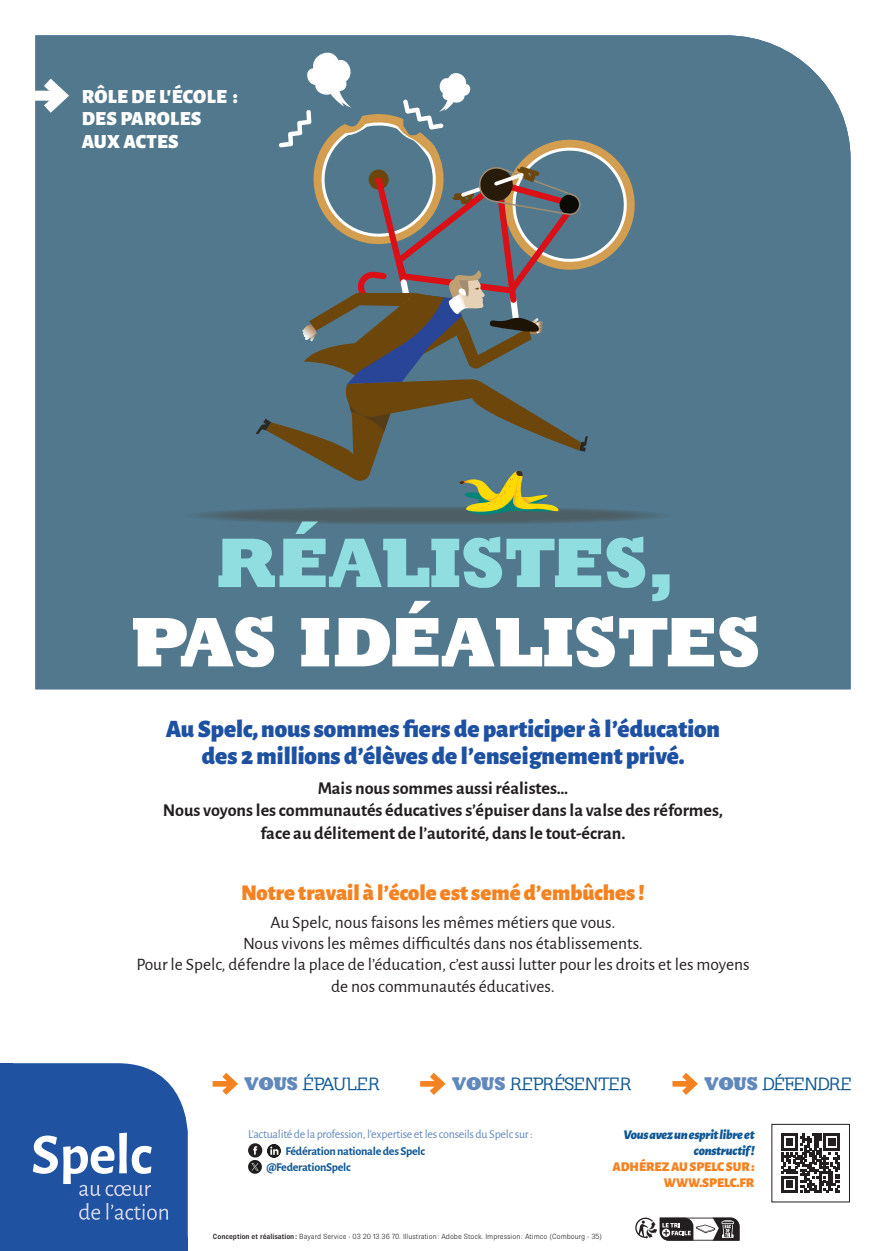
<style>
.page{position:relative;width:886px;height:1251px;background:#fff}
.page>*{position:absolute;margin:0;border:0;box-sizing:border-box;transform-origin:0 0}
.t1{font:71.25px "Klein Slabserif Blax X";color:#fff}
.t2{font:71.25px "Klein Slabserif Blax X";color:#90dee0}
.t3{font:900 25px/27.5px "Alegreya Sans";color:#1f51a3;text-align:center}
.t4{font:900 22.5px "Alegreya Sans";color:#f58220}
.t5{font:900 20px/22.5px "Alegreya Sans";letter-spacing:.015em;color:#fff}
.t6{font:500 18.75px "Klein Slabserif";letter-spacing:-.025em;color:#105894}
.t7{font:500 18.75px "Klein Slabserif";color:#105894}
.t8{font:700 18.12px/22.5px "Alegreya Sans";color:#231f20;text-align:center}
.t9{font:17.5px/21.2px "Alegreya Sans";color:#231f20;text-align:center}
.t10{font:italic 900 13.38px/16px "Alegreya Sans";letter-spacing:-.02em;color:#105894;text-align:right}
.t11{font:900 13.38px/16px "Alegreya Sans";letter-spacing:-.005em;color:#f58220;text-align:right}
.t12{font:12.12px "Alegreya Sans";letter-spacing:-.02em;color:#6088bb}
.t13{font:700 12.12px "Alegreya Sans";letter-spacing:-.02em;color:#105894}
.t14{font:300 7.5px "Brown Pro";color:#231f20}
.s1{font-family:"Klein Slabserif Blax X";font-weight:400;color:#6088bb}
.s2{font-weight:600}
</style>
<div class="page">
<div style="left:35px;top:35px;width:815px;height:654px;background:#51788c"></div>
<svg style="left:180px;top:506px;width:496px;height:19px;background:#4e6976"></svg>
<svg style="left:256px;top:45px;width:383px;height:474px;background:#5f757d"></svg>
<div style="left:213px;top:1081px;width:21px;height:5px;background:#f58220"></div>
<svg style="left:216px;top:1072px;width:22px;height:23px"></svg>
<div style="left:420px;top:1081px;width:21px;height:5px;background:#f58220"></div>
<svg style="left:424px;top:1072px;width:22px;height:23px"></svg>
<div style="left:672px;top:1081px;width:22px;height:5px;background:#f58220"></div>
<svg style="left:676px;top:1073px;width:22px;height:22px"></svg>
<svg style="left:35px;top:68px;width:41px;height:55px"></svg>
<svg style="left:0;top:1063px;width:188px;height:188px;background:#3563aa"></svg>
<svg style="left:635px;top:1217px;width:105px;height:24px"></svg>
<svg style="left:248px;top:1143px;width:33px;height:31px"></svg>
<svg style="left:781px;top:1134px;width:59px;height:58px"></svg>
<div style="left:772px;top:1124px;width:78px;height:78px;border:1px solid #231f20"></div>
<p class="t5" style="left:82px;top:83px;width:157px">RÔLE DE L’ÉCOLE :<br>DES PAROLES<br>AUX ACTES</p>
<p class="t2" style="left:215px;top:518px;width:460px">RÉALISTES,</p>
<p class="t1" style="left:130px;top:598px;width:631px">PAS IDÉALISTES</p>
<p class="t3" style="left:166px;top:713px;width:556px">Au Spelc, nous sommes fiers de participer à l’éducation des 2 millions d’élèves de l’enseignement privé.</p>
<p class="t8" style="left:163px;top:775px;width:561px">Mais nous sommes aussi réalistes…<br>Nous voyons les communautés éducatives s’épuiser dans la valse des réformes, face au délitement de l’autorité, dans le tout-écran.</p>
<p class="t4" style="left:241px;top:874px;width:405px">Notre travail à l’école est semé d’embûches !</p>
<p class="t9" style="left:136px;top:911px;width:615px">Au Spelc, nous faisons les mêmes métiers que vous.<br>Nous vivons les mêmes difficultés dans nos établissements.<br>Pour le Spelc, défendre la place de l’éducation, c’est aussi lutter pour les droits et les moyens de nos communautés éducatives.</p>
<p class="t6" style="left:244px;top:1073px;width:136px"><span class="s1">VOUS</span> ÉPAULER</p>
<p class="t7" style="left:452px;top:1073px;width:181px"><span class="s1">VOUS</span> REPRÉSENTER</p>
<p class="t6" style="left:704px;top:1073px;width:149px"><span class="s1">VOUS</span> DÉFENDRE</p>
<p class="t12" style="left:248px;top:1126px;width:286px">L’actualité de la profession, l’expertise et les conseils du Spelc sur :</p>
<p class="t13" style="left:286px;top:1141px;width:141px">Fédération nationale des Spelc</p>
<p class="t13" style="left:266px;top:1158px;width:86px">@FederationSpelc</p>
<p class="t10" style="left:623px;top:1125px;width:133px">Vous avez un esprit libre et constructif !</p>
<p class="t11" style="left:612px;top:1157px;width:144px">ADHÉREZ AU SPELC SUR :<br>WWW.SPELC.FR</p>
<p class="t14" style="left:213px;top:1232px;width:390px"><span class="s2">Conception et réalisation:</span> Bayard Service - 03 20 13 36 70. Illustration: Adobe Stock. Impression: Atimco (Combourg - 35)</p>
</div>
